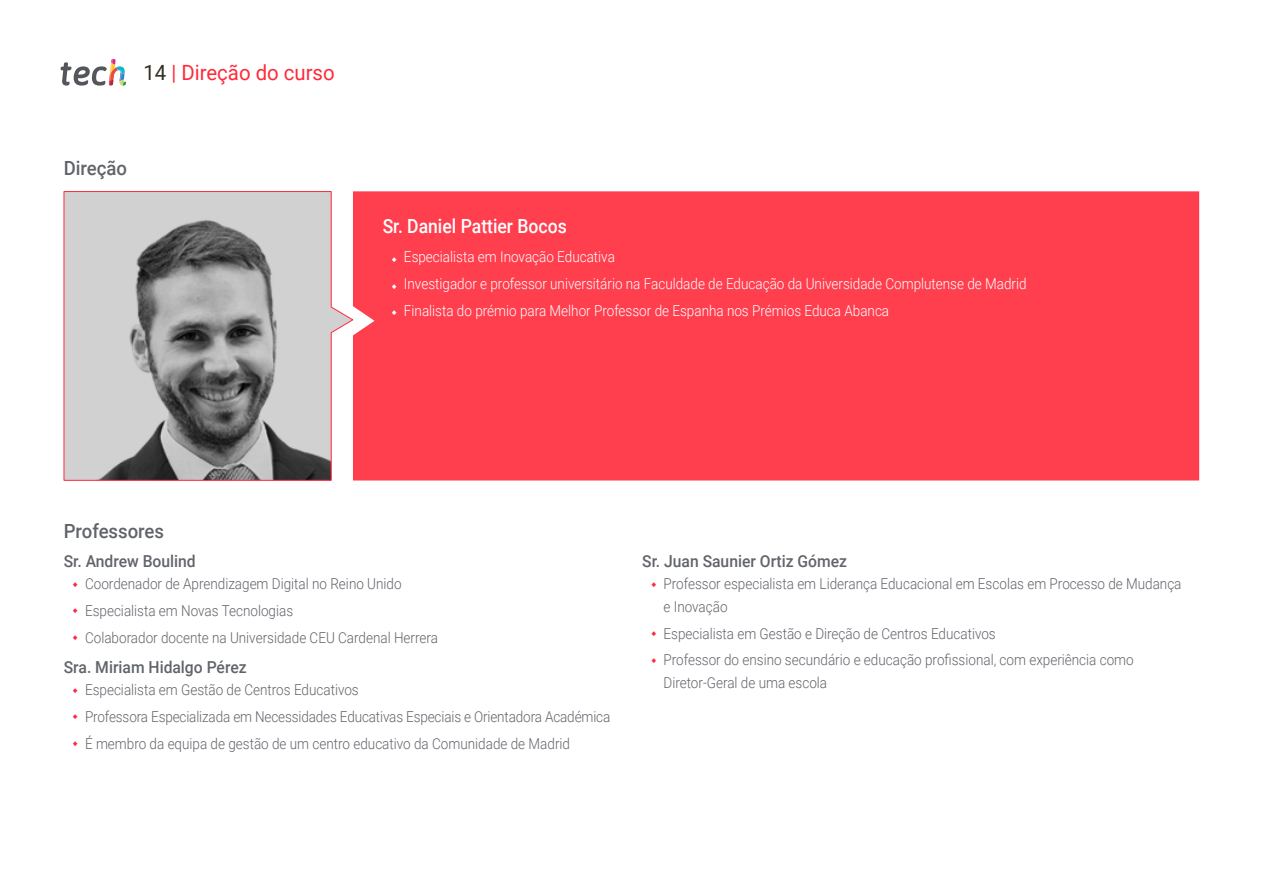
<style>
.page{position:relative;width:1263px;height:893px;background:#fff}
.page>*{position:absolute;margin:0;border:0;box-sizing:border-box;transform-origin:0 0}
.t1{font:21px "Roboto";color:#ff293a}
.t2{font:500 19.5px "Roboto";color:#fff;scale:.9 1}
.t3{font:500 19.5px "Roboto";color:#61646a;scale:.95 1}
.t4{font:500 16.5px "Roboto";color:#61646a;scale:.95 1}
.t5{font:300 15px/26.7px "Roboto";color:#61646a;scale:.9 1}
.t6{font:300 15px/26.7px "Roboto";color:#fff;scale:.9 1}
.s1{color:#312e20}
</style>
<div class="page">
<svg style="left:61px;top:59px;width:65px;height:27px"></svg>
<div style="left:354px;top:191px;width:845px;height:289px;background:#ff3e4e"></div>
<svg style="left:63px;top:191px;width:291px;height:290px;background:#b0adad"></svg>
<svg style="left:392px;top:257px;width:5px;height:5px"></svg>
<svg style="left:392px;top:284px;width:5px;height:5px"></svg>
<svg style="left:392px;top:310px;width:5px;height:5px"></svg>
<h1 class="t1" style="left:144px;top:57px;width:193px"><span class="s1">14</span> | Direção do curso</h1>
<h2 class="t3" style="left:64px;top:154px;width:68px">Direção</h2>
<h2 class="t2" style="left:383px;top:212px;width:206px">Sr. Daniel Pattier Bocos</h2>
<p class="t6" style="left:404px;top:243px;width:693px">Especialista em Inovação Educativa<br>Investigador e professor universitário na Faculdade de Educação da Universidade Complutense de Madrid<br>Finalista do prémio para Melhor Professor de Espanha nos Prémios Educa Abanca</p>
<h2 class="t3" style="left:64px;top:517px;width:107px">Professores</h2>
<p class="t4" style="left:64px;top:550px;width:140px">Sr. Andrew Boulind</p>
<p class="t5" style="left:85px;top:570px;width:394px">Coordenador de Aprendizagem Digital no Reino Unido<br>Especialista em Novas Tecnologias<br>Colaborador docente na Universidade CEU Cardenal Herrera</p>
<p class="t4" style="left:64px;top:655px;width:194px">Sra. Miriam Hidalgo Pérez</p>
<p class="t5" style="left:85px;top:676px;width:585px">Especialista em Gestão de Centros Educativos<br>Professora Especializada em Necessidades Educativas Especiais e Orientadora Académica<br>É membro da equipa de gestão de um centro educativo da Comunidade de Madrid</p>
<p class="t4" style="left:642px;top:550px;width:217px">Sr. Juan Saunier Ortiz Gómez</p>
<p class="t5" style="left:663px;top:572px;width:577px;line-height:22.5px">Professor especialista em Liderança Educacional em Escolas em Processo de Mudança e Inovação</p>
<p class="t5" style="left:663px;top:619px;width:524px">Especialista em Gestão e Direção de Centros Educativos<br>Professor do ensino secundário e educação profissional, com experiência como</p>
<p class="t5" style="left:663px;top:669px;width:183px">Diretor-Geral de uma escola</p>
</div>
